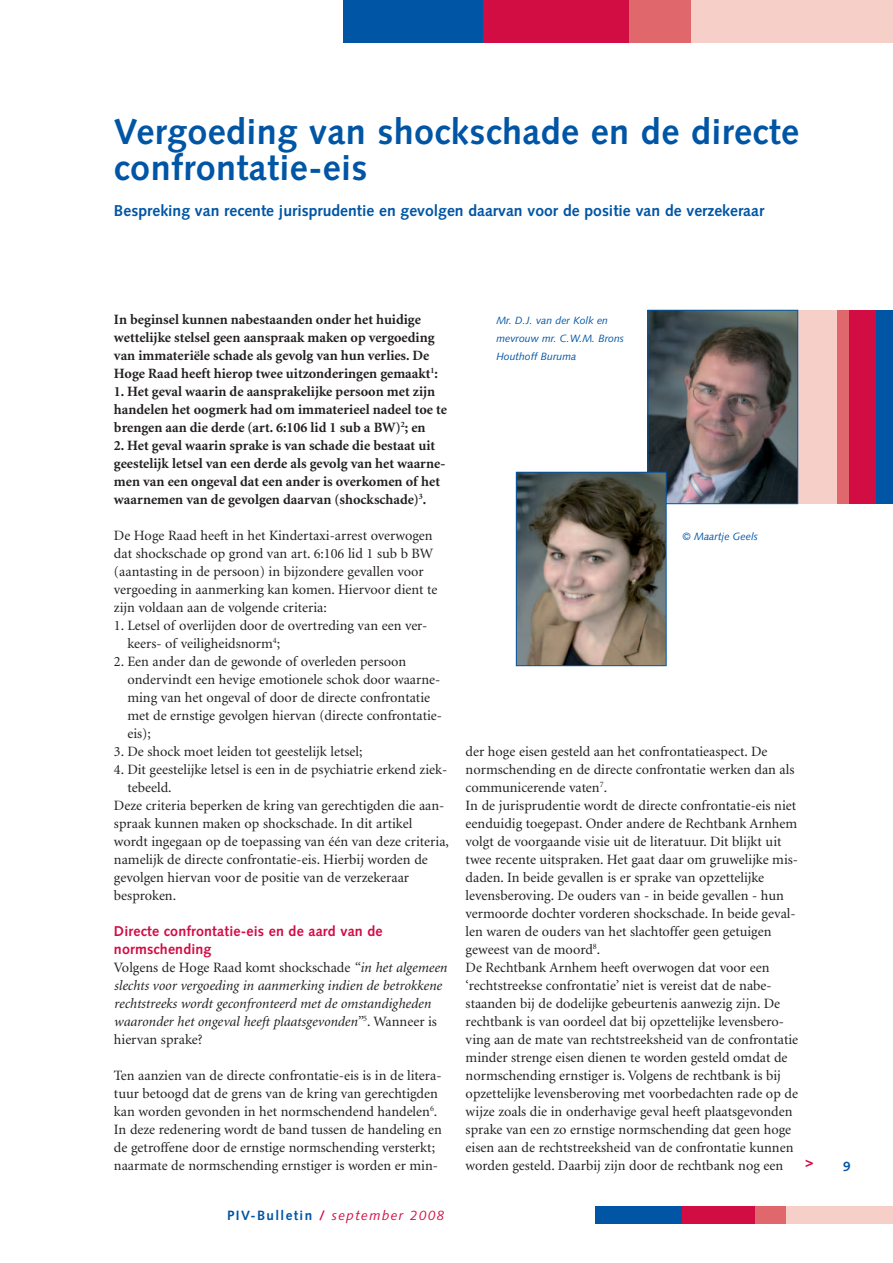
<style>
.page{position:relative;width:893px;height:1263px;background:#fff}
.page>*{position:absolute;margin:0;border:0;box-sizing:border-box;transform-origin:0 0}
.t1{font:700 36px/36px "Syntax";letter-spacing:.01em;color:#0155a5}
.t2{font:700 15.75px "Syntax";color:#0155a5}
.t3{font:14.25px/18px "Minion";color:#231f20}
.t4{font:700 14.25px/18px "Minion";color:#231f20}
.t5{font:italic 14.25px/18px "Minion";color:#231f20}
.t6{font:700 14.25px/18px "Syntax";letter-spacing:.01em;color:#d20d44}
.t7{font:900 14.25px "Syntax";color:#d20d44}
.t8{font:italic 13.5px "Syntax";letter-spacing:.1em;color:#d20d44}
.t9{font:700 13.5px "Syntax";color:#0155a5}
.t10{font:italic 10.5px/18px "Syntax";color:#0155a5}
.s1{font-style:normal}
.s2{font-weight:700;font-style:normal;color:#0155a5}
.s3{font-weight:700;font-style:normal}
</style>
<div class="page">
<div style="left:344px;top:0;width:139px;height:43px;background:#0155a5"></div>
<div style="left:483px;top:0;width:146px;height:43px;background:#d20d44"></div>
<div style="left:629px;top:0;width:67px;height:43px;background:#e0676b"></div>
<div style="left:692px;top:0;width:201px;height:43px;background:#f6cfc9"></div>
<div style="left:595px;top:1206px;width:87px;height:18px;background:#0155a5"></div>
<div style="left:682px;top:1206px;width:73px;height:18px;background:#d20d44"></div>
<div style="left:755px;top:1206px;width:34px;height:18px;background:#e0676b"></div>
<div style="left:787px;top:1206px;width:106px;height:18px;background:#f6cfc9"></div>
<div style="left:875px;top:310px;width:18px;height:194px;background:#0155a5"></div>
<div style="left:848px;top:310px;width:27px;height:194px;background:#d20d44"></div>
<div style="left:836px;top:310px;width:12px;height:194px;background:#e0676b"></div>
<div style="left:798px;top:310px;width:38px;height:194px;background:#f6cfc9"></div>
<img style="left:649px;top:312px;width:147px;height:190px">
<div style="left:647px;top:310px;width:151px;height:194px;border:1px solid #0155a5"></div>
<img style="left:518px;top:474px;width:146px;height:190px">
<div style="left:516px;top:472px;width:150px;height:194px;border:1px solid #0155a5"></div>
<h1 class="t1" style="left:114px;top:117px;width:687px">Vergoeding van shockschade en de directe confrontatie-eis</h1>
<p class="t2" style="left:114px;top:204px;width:652px">Bespreking van recente jurisprudentie en gevolgen daarvan voor de positie van de verzekeraar</p>
<p class="t4" style="left:114px;top:312px;width:325px">In beginsel kunnen nabestaanden onder het huidige wettelijke stelsel geen aanspraak maken op vergoeding van immateriële schade als gevolg van hun verlies. De Hoge Raad heeft hierop twee uitzonderingen gemaakt<sup>1</sup>:</p>
<p class="t4" style="left:114px;top:384px;width:335px">1. Het geval waarin de aansprakelijke persoon met zijn handelen het oogmerk had om immaterieel nadeel toe te brengen aan die derde (art. 6:106 lid 1 sub a BW)<sup>2</sup>; en</p>
<p class="t4" style="left:114px;top:438px;width:333px">2. Het geval waarin sprake is van schade die bestaat uit geestelijk letsel van een derde als gevolg van het waarne&shy;men van een ongeval dat een ander is overkomen of het waarnemen van de gevolgen daarvan (shockschade)<sup>3</sup>.</p>
<p class="t3" style="left:114px;top:528px;width:325px">De Hoge Raad heeft in het Kindertaxi-arrest overwogen dat shockschade op grond van art. 6:106 lid 1 sub b BW (aantasting in de persoon) in bijzondere gevallen voor vergoeding in aanmerking kan komen. Hiervoor dient te zijn voldaan aan de volgende criteria:</p>
<p class="t3" style="left:127px;top:618px;width:301px;text-indent:-13px">1. Letsel of overlijden door de overtreding van een ver&shy;keers- of veiligheidsnorm<sup>4</sup>;</p>
<p class="t3" style="left:127px;top:654px;width:316px;text-indent:-13px">2. Een ander dan de gewonde of overleden persoon ondervindt een hevige emotionele schok door waarne&shy;ming van het ongeval of door de directe confrontatie met de ernstige gevolgen hiervan (directe confrontatie&shy;eis);</p>
<p class="t3" style="left:114px;top:744px;width:250px">3. De shock moet leiden tot geestelijk letsel;</p>
<p class="t3" style="left:114px;top:762px;width:335px">4. Dit geestelijke letsel is een in de psychiatrie erkend ziek-</p>
<p class="t3" style="left:127px;top:780px;width:46px">tebeeld.</p>
<p class="t3" style="left:114px;top:798px;width:332px">Deze criteria beperken de kring van gerechtigden die aan-</p>
<p class="t3" style="left:114px;top:816px;width:300px">spraak kunnen maken op shockschade. In dit artikel</p>
<p class="t3" style="left:114px;top:834px;width:336px">wordt ingegaan op de toepassing van één van deze criteria,</p>
<p class="t3" style="left:114px;top:852px;width:315px">namelijk de directe confrontatie-eis. Hierbij worden de</p>
<p class="t3" style="left:114px;top:870px;width:297px">gevolgen hiervan voor de positie van de verzekeraar</p>
<p class="t3" style="left:114px;top:888px;width:64px">besproken.</p>
<p class="t6" style="left:114px;top:923px;width:270px">Directe confrontatie-eis en de aard van de normschending</p>
<p class="t5" style="left:114px;top:960px;width:334px"><span class="s1">Volgens de Hoge Raad komt shockschade</span> “in het algemeen slechts voor vergoeding in aanmerking indien de betrokkene rechtstreeks wordt geconfronteerd met de omstandigheden waaronder het ongeval heeft plaatsgevonden”<sup>5</sup><span class="s1">. Wanneer is hiervan sprake?</span></p>
<p class="t3" style="left:114px;top:1068px;width:329px">Ten aanzien van de directe confrontatie-eis is in de litera&shy;tuur betoogd dat de grens van de kring van gerechtigden kan worden gevonden in het normschendend handelen<sup>6</sup>.<br>In deze redenering wordt de band tussen de handeling en de getroffene door de ernstige normschending versterkt; naarmate de normschending ernstiger is worden er min-</p>
<p class="t8" style="left:227px;top:1210px;width:219px"><span class="s2">PIV-Bulletin</span> <span class="s3">/</span> september 2008</p>
<p class="t10" style="left:496px;top:312px;width:129px">Mr. D.J. van der Kolk en mevrouw mr. C.W.M. Brons<br>Houthoff Buruma</p>
<p class="t10" style="left:682px;top:528px;width:77px">© Maartje Geels</p>
<p class="t3" style="left:466px;top:744px;width:334px">der hoge eisen gesteld aan het confrontatieaspect. De normschending en de directe confrontatie werken dan als communicerende vaten<sup>7</sup>.<br>In de jurisprudentie wordt de directe confrontatie-eis niet eenduidig toegepast. Onder andere de Rechtbank Arnhem volgt de voorgaande visie uit de literatuur. Dit blijkt uit twee recente uitspraken. Het gaat daar om gruwelijke mis&shy;daden. In beide gevallen is er sprake van opzettelijke levensberoving. De ouders van - in beide gevallen - hun vermoorde dochter vorderen shockschade. In beide geval&shy;len waren de ouders van het slachtoffer geen getuigen geweest van de moord<sup>8</sup>.<br>De Rechtbank Arnhem heeft overwogen dat voor een ‘rechtstreekse confrontatie’ niet is vereist dat de nabe&shy;staanden bij de dodelijke gebeurtenis aanwezig zijn. De rechtbank is van oordeel dat bij opzettelijke levensbero&shy;ving aan de mate van rechtstreeksheid van de confrontatie minder strenge eisen dienen te worden gesteld omdat de normschending ernstiger is. Volgens de rechtbank is bij opzettelijke levensberoving met voorbedachten rade op de wijze zoals die in onderhavige geval heeft plaatsgevonden sprake van een zo ernstige normschending dat geen hoge eisen aan de rechtstreeksheid van de confrontatie kunnen worden gesteld. Daarbij zijn door de rechtbank nog een</p>
<p class="t7" style="left:805px;top:1156px;width:10px">&gt;</p>
<p class="t9" style="left:843px;top:1161px;width:9px">9</p>
</div>
